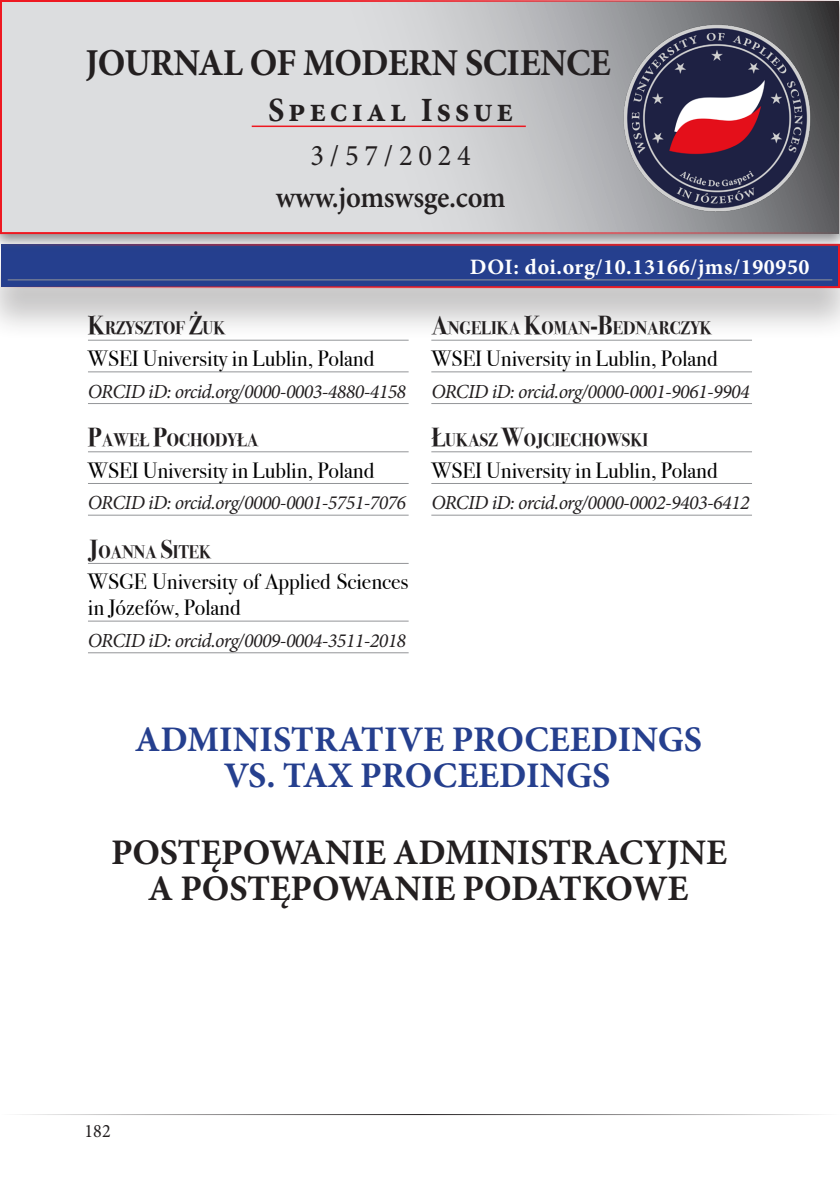
<style>
.page{position:relative;width:840px;height:1191px;background:#fff}
.page>*{position:absolute;margin:0;border:0;box-sizing:border-box;transform-origin:0 0}
.JoMS_-_Baner{font:700 38px "Minion Pro";letter-spacing:-.015em;color:#231f20;scale:.95 1}
.Tytuł_-ARTICLE_-_DRUGI{font:700 36px/36px "Minion Pro";letter-spacing:-.005em;color:#231f20;text-align:center}
.Tytuł_-ARTICLE_-_PIERWSZY{font:700 36px/36px "Minion Pro";color:#253f8e;text-align:center}
.JoMS_-_Baner-2{font:700 34px "Minion Pro";letter-spacing:.12em;color:#231f20;scale:.95 1}
.JoMS_-_Baner-3{font:600 30px "Minion Pro";color:#231f20;scale:.95 1}
.JoMS_-_Baner-4{font:30px "Minion Pro";letter-spacing:.2em;color:#231f20;scale:.95 1}
.Ramka_autorska_-_afiliacja{font:22px/26px "Bodoni Svty Two ITCTT";color:#000}
.Ramka_-_DOI{font:700 22px "Minion Pro";letter-spacing:.025em;color:#fff}
.Ramka_autorska_-_ORCID{font:italic 20px "Minion Pro";letter-spacing:-.03em;color:#231f20}
.t1{font:19px "Minion Pro";color:#231f20;scale:.95 1}
.Ramka_autorska_-_autor{font:700 18.2px "Bodoni Svty Two ITCTT";color:#231f20;scale:.95 1}
.s1{font-size:26px}
</style>
<div class="page">
<hr style="left:0;top:1114px;width:839px;height:1px;background:#231f20">
<div style="left:0;top:247px;width:839px;height:94px;background:#231f20;opacity:.25"></div>
<div style="left:1px;top:245px;width:837px;height:42px;background:#253f8e"></div>
<hr style="left:8px;top:279px;width:823px;height:1px;background:#939598">
<div style="left:0;top:244px;width:839px;height:44px;border:2px solid #ee1821"></div>
<hr style="left:431px;top:340px;width:320px;height:1px;background:#939598">
<hr style="left:431px;top:371px;width:320px;height:1px;background:#939598">
<hr style="left:431px;top:403px;width:320px;height:1px;background:#939598">
<hr style="left:88px;top:340px;width:320px;height:1px;background:#939598">
<hr style="left:88px;top:371px;width:320px;height:1px;background:#939598">
<hr style="left:88px;top:403px;width:320px;height:1px;background:#939598">
<hr style="left:88px;top:451px;width:320px;height:1px;background:#939598">
<hr style="left:88px;top:483px;width:320px;height:1px;background:#939598">
<hr style="left:88px;top:515px;width:320px;height:1px;background:#939598">
<hr style="left:88px;top:563px;width:320px;height:1px;background:#939598">
<hr style="left:88px;top:621px;width:320px;height:1px;background:#939598">
<hr style="left:88px;top:652px;width:320px;height:1px;background:#939598">
<hr style="left:431px;top:451px;width:320px;height:1px;background:#939598">
<hr style="left:431px;top:483px;width:320px;height:1px;background:#939598">
<hr style="left:431px;top:515px;width:320px;height:1px;background:#939598">
<div style="left:0;top:0;width:839px;height:252px;background:#636366;opacity:.75"></div>
<svg style="left:3px;top:3px;width:833px;height:228px;background:#cacbcd"></svg>
<hr style="left:251px;top:126px;width:274px;height:1px;background:#ee1821">
<div style="left:0;top:0;width:839px;height:234px;border:2px solid #ee1821"></div>
<img style="left:620px;top:22px;width:193px;height:192px">
<p class="JoMS_-_Baner" style="left:85px;top:36px;width:554px">JOURNAL OF MODERN SCIENCE</p>
<p class="JoMS_-_Baner-2" style="left:268px;top:86px;width:259px">Special Issue</p>
<p class="JoMS_-_Baner-4" style="left:310px;top:135px;width:170px">3/57/2024</p>
<p class="JoMS_-_Baner-3" style="left:275px;top:176px;width:243px">www.jomswsge.com</p>
<p class="Ramka_autorska_-_autor" style="left:88px;top:313px;width:146px"><span class="s1">K</span>RZYSZTOF <span class="s1">Ż</span>UK</p>
<p class="Ramka_autorska_-_afiliacja" style="left:88px;top:343px;width:287px">WSEI University in Lublin, Poland</p>
<p class="Ramka_autorska_-_ORCID" style="left:88px;top:377px;width:319px">ORCID iD: orcid.org/0000-0003-4880-4158</p>
<p class="Ramka_autorska_-_autor" style="left:88px;top:425px;width:181px"><span class="s1">P</span>AWEŁ <span class="s1">P</span>OCHODYŁA</p>
<p class="Ramka_autorska_-_afiliacja" style="left:88px;top:455px;width:287px">WSEI University in Lublin, Poland</p>
<p class="Ramka_autorska_-_ORCID" style="left:88px;top:489px;width:319px">ORCID iD: orcid.org/0000-0001-5751-7076</p>
<p class="Ramka_autorska_-_autor" style="left:88px;top:536px;width:131px"><span class="s1">J</span>OANNA <span class="s1">S</span>ITEK</p>
<p class="Ramka_autorska_-_afiliacja" style="left:88px;top:566px;width:322px">WSGE University of Applied Sciences in Józefów, Poland</p>
<p class="Ramka_autorska_-_ORCID" style="left:88px;top:627px;width:319px">ORCID iD: orcid.org/0009-0004-3511-2018</p>
<p class="Ramka_-_DOI" style="left:469px;top:251px;width:341px">DOI: doi.org/10.13166/jms/190950</p>
<p class="Ramka_autorska_-_autor" style="left:431px;top:313px;width:296px"><span class="s1">A</span>NGELIKA <span class="s1">K</span>OMAN<span class="s1">-B</span>EDNARCZYK</p>
<p class="Ramka_autorska_-_afiliacja" style="left:431px;top:343px;width:287px">WSEI University in Lublin, Poland</p>
<p class="Ramka_autorska_-_ORCID" style="left:431px;top:377px;width:319px">ORCID iD: orcid.org/0000-0001-9061-9904</p>
<p class="Ramka_autorska_-_autor" style="left:431px;top:425px;width:230px"><span class="s1">Ł</span>UKASZ <span class="s1">W</span>OJCIECHOWSKI</p>
<p class="Ramka_autorska_-_afiliacja" style="left:431px;top:455px;width:287px">WSEI University in Lublin, Poland</p>
<p class="Ramka_autorska_-_ORCID" style="left:431px;top:489px;width:319px">ORCID iD: orcid.org/0000-0002-9403-6412</p>
<p class="Tytuł_-ARTICLE_-_PIERWSZY" style="left:135px;top:721px;width:568px">ADMINISTRATIVE PROCEEDINGS<br>VS. TAX PROCEEDINGS</p>
<p class="Tytuł_-ARTICLE_-_DRUGI" style="left:111px;top:834px;width:617px">POSTĘPOWANIE ADMINISTRACYJNE<br>A POSTĘPOWANIE PODATKOWE</p>
<p class="t1" style="left:85px;top:1118px;width:29px">182</p>
</div>
